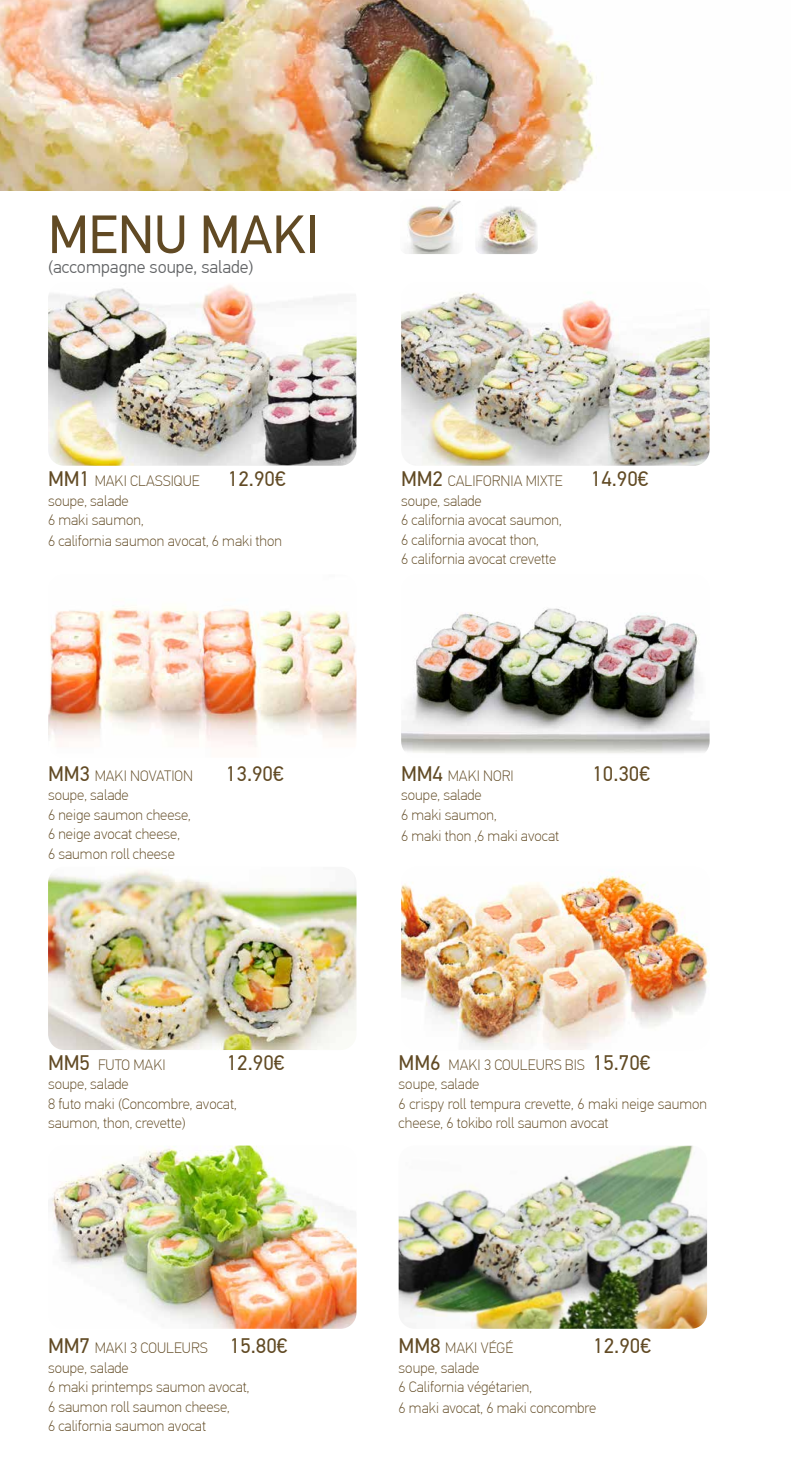
<style>
.page{position:relative;width:791px;height:1472px;background:#fff}
.page>*{position:absolute;margin:0;border:0;box-sizing:border-box;transform-origin:0 0}
.t1{font:54px "PF Din Text Pro";color:#614a24}
.t2{font:21px "PF Din Text Pro";color:#614a24}
.t3{font:300 18px "PF Din Text Pro";color:#626466}
.t4{font:100 15px/19.5px "PF Din Text Pro";color:#614a24}
.s1{font-weight:400;font-size:21px}
</style>
<div class="page">
<img style="left:0;top:0;width:600px;height:191px">
<img style="left:401px;top:293px;width:309px;height:172px">
<img style="left:401px;top:608px;width:309px;height:145px">
<img style="left:50px;top:1145px;width:306px;height:183px">
<img style="left:399px;top:1145px;width:308px;height:183px">
<img style="left:48px;top:284px;width:308px;height:181px">
<img style="left:407px;top:200px;width:54px;height:54px">
<img style="left:476px;top:206px;width:62px;height:48px">
<img style="left:48px;top:870px;width:308px;height:179px">
<img style="left:48px;top:608px;width:308px;height:139px">
<img style="left:401px;top:870px;width:307px;height:179px">
<h1 class="t1" style="left:48px;top:203px;width:272px">MENU MAKI</h1>
<p class="t3" style="left:48px;top:257px;width:207px">(accompagne soupe, salade)</p>
<p class="t4" style="left:48px;top:471px;width:153px"><span class="s1">MM1</span> MAKI CLASSIQUE</p>
<h2 class="t2" style="left:228px;top:466px;width:59px">12.90€</h2>
<p class="t4" style="left:48px;top:491px;width:97px">soupe, salade<br>6 maki saumon,</p>
<p class="t4" style="left:48px;top:531px;width:235px">6 california saumon avocat, 6 maki thon</p>
<p class="t4" style="left:48px;top:765px;width:146px"><span class="s1">MM3</span> MAKI NOVATION</p>
<h2 class="t2" style="left:226px;top:761px;width:59px">13.90€</h2>
<p class="t4" style="left:48px;top:785px;width:144px">soupe, salade<br>6 neige saumon cheese,<br>6 neige avocat cheese,<br>6 saumon roll cheese</p>
<p class="t4" style="left:48px;top:1055px;width:119px"><span class="s1">MM5</span> FUTO MAKI</p>
<h2 class="t2" style="left:227px;top:1050px;width:59px">12.90€</h2>
<p class="t4" style="left:48px;top:1074px;width:190px">soupe, salade<br>8 futo maki (Concombre, avocat, saumon, thon, crevette)</p>
<p class="t4" style="left:48px;top:1338px;width:241px"><span class="s1">MM7</span> MAKI 3 COULEURS <span class="s1">15.80€ </span>soupe, salade<br>6 maki printemps saumon avocat,<br>6 saumon roll saumon cheese,<br>6 california saumon avocat</p>
<p class="t4" style="left:401px;top:471px;width:163px"><span class="s1">MM2</span> CALIFORNIA MIXTE</p>
<h2 class="t2" style="left:591px;top:466px;width:59px">14.90€</h2>
<p class="t4" style="left:401px;top:491px;width:162px">soupe, salade<br>6 california avocat saumon,<br>6 california avocat thon,<br>6 california avocat crevette</p>
<p class="t4" style="left:401px;top:765px;width:114px"><span class="s1">MM4</span> MAKI NORI</p>
<h2 class="t2" style="left:592px;top:761px;width:59px">10.30€</h2>
<p class="t4" style="left:401px;top:785px;width:97px">soupe, salade<br>6 maki saumon,</p>
<p class="t4" style="left:401px;top:825px;width:160px">6 maki thon ,6 maki avocat</p>
<p class="t4" style="left:399px;top:1055px;width:310px"><span class="s1">MM6</span> MAKI 3 COULEURS BIS <span class="s1">15.70€<br></span>soupe, salade<br>6 crispy roll tempura crevette, 6 maki neige saumon cheese, 6 tokibo roll saumon avocat</p>
<p class="t4" style="left:399px;top:1338px;width:116px"><span class="s1">MM8</span> MAKI VÉGÉ</p>
<h2 class="t2" style="left:593px;top:1333px;width:59px">12.90€</h2>
<p class="t4" style="left:399px;top:1357px;width:135px">soupe, salade<br>6 California végétarien,</p>
<p class="t4" style="left:399px;top:1398px;width:199px">6 maki avocat, 6 maki concombre</p>
</div>
